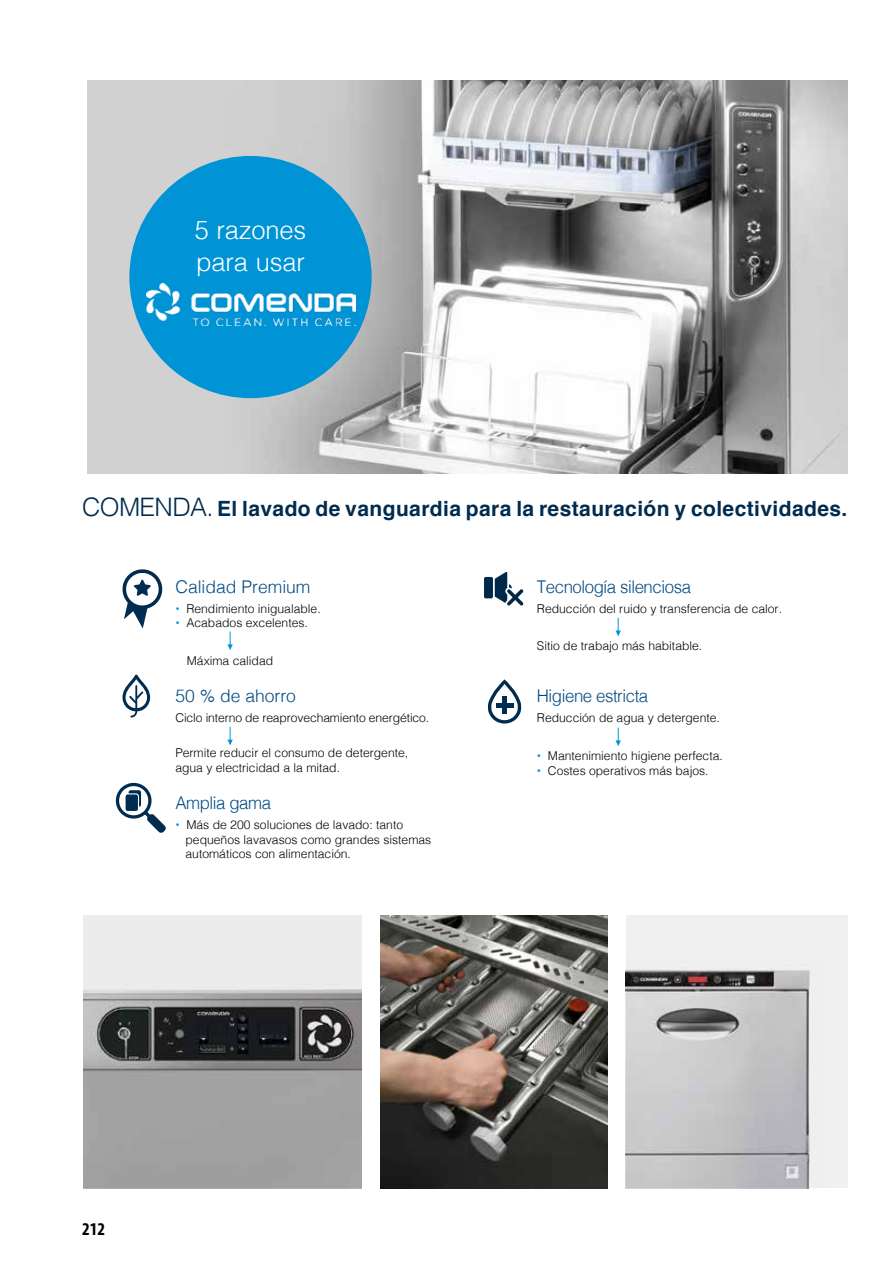
<style>
.page{position:relative;width:893px;height:1263px;background:#fff}
.page>*{position:absolute;margin:0;border:0;box-sizing:border-box;transform-origin:0 0}
.t1{font:300 25.5px/31.5px "Helvetica";letter-spacing:-.005em;color:#fff}
.t2{font:700 21px "Helvetica";letter-spacing:.02em;color:#002c50}
.t3{font:700 condensed 18px "Myriad Pro";color:#000}
.t4{font:300 17.55px "Helvetica";letter-spacing:-.025em;color:#004982;scale:.96 1}
.t5{font:300 17.55px "Helvetica";color:#004982}
.t6{font:300 12.15px/14.5px "Helvetica";color:#000}
.s1{font-weight:300;font-size:25.5px}
.s2{font-family:"Helvetica Neue";font-weight:400;color:#0097d9}
</style>
<div class="page">
<img style="left:88px;top:81px;width:759px;height:392px">
<div style="left:626px;top:916px;width:221px;height:272px;background:#f0f0f0"></div>
<img style="left:626px;top:970px;width:184px;height:218px">
<img style="left:380px;top:916px;width:227px;height:272px">
<svg style="left:122px;top:569px;width:41px;height:59px"></svg>
<img style="left:83px;top:916px;width:278px;height:272px">
<div style="left:129px;top:156px;width:243px;height:242px;background:#0093d6;border-radius:50%"></div>
<svg style="left:115px;top:782px;width:51px;height:51px"></svg>
<svg style="left:122px;top:674px;width:28px;height:43px"></svg>
<div style="left:484px;top:577px;width:9px;height:21px;background:#002848;border-radius:2px"></div>
<svg style="left:495px;top:572px;width:28px;height:33px"></svg>
<svg style="left:488px;top:682px;width:34px;height:42px"></svg>
<div style="left:502px;top:697px;width:5px;height:17px;background:#002c50"></div>
<div style="left:496px;top:703px;width:17px;height:5px;background:#002c50"></div>
<img style="left:147px;top:283px;width:209px;height:43px">
<svg style="left:227px;top:631px;width:6px;height:19px"></svg>
<svg style="left:616px;top:618px;width:5px;height:18px"></svg>
<svg style="left:616px;top:727px;width:5px;height:19px"></svg>
<svg style="left:227px;top:727px;width:6px;height:18px"></svg>
<h1 class="t1" style="left:195px;top:212px;width:113px">5 razones para usar</h1>
<h2 class="t2" style="left:82px;top:491px;width:767px"><span class="s1">COMENDA.</span> El lavado de vanguardia para la restauración y colectividades.</h2>
<h3 class="t5" style="left:175px;top:572px;width:137px">Calidad Premium</h3>
<p class="t6" style="left:175px;top:600px;width:147px"><span class="s2">•</span> Rendimiento inigualable.</p>
<p class="t6" style="left:175px;top:615px;width:134px"><span class="s2">•</span> Acabados excelentes.</p>
<p class="t6" style="left:187px;top:653px;width:88px">Máxima calidad</p>
<h3 class="t5" style="left:175px;top:681px;width:122px">50 % de ahorro</h3>
<p class="t6" style="left:175px;top:710px;width:255px">Ciclo interno de reaprovechamiento energético.</p>
<p class="t6" style="left:175px;top:745px;width:234px">Permite reducir el consumo de detergente, agua y electricidad a la mitad.</p>
<h3 class="t4" style="left:175px;top:788px;width:101px">Amplia gama</h3>
<p class="t6" style="left:185px;top:816px;width:247px;text-indent:-10px"><span class="s2">•</span> Más de 200 soluciones de lavado: tanto pequeños lavavasos como grandes sistemas automáticos con alimentación.</p>
<h3 class="t4" style="left:537px;top:572px;width:162px">Tecnología silenciosa</h3>
<p class="t6" style="left:537px;top:600px;width:247px">Reducción del ruido y transferencia de calor.</p>
<p class="t6" style="left:537px;top:638px;width:167px">Sitio de trabajo más habitable.</p>
<h3 class="t4" style="left:537px;top:681px;width:117px">Higiene estricta</h3>
<p class="t6" style="left:537px;top:710px;width:185px">Reducción de agua y detergente.</p>
<p class="t6" style="left:537px;top:748px;width:187px"><span class="s2">•</span> Mantenimiento higiene perfecta.</p>
<p class="t6" style="left:537px;top:762px;width:173px"><span class="s2">•</span> Costes operativos más bajos.</p>
<h3 class="t3" style="left:82px;top:1218px;width:25px">212</h3>
</div>
